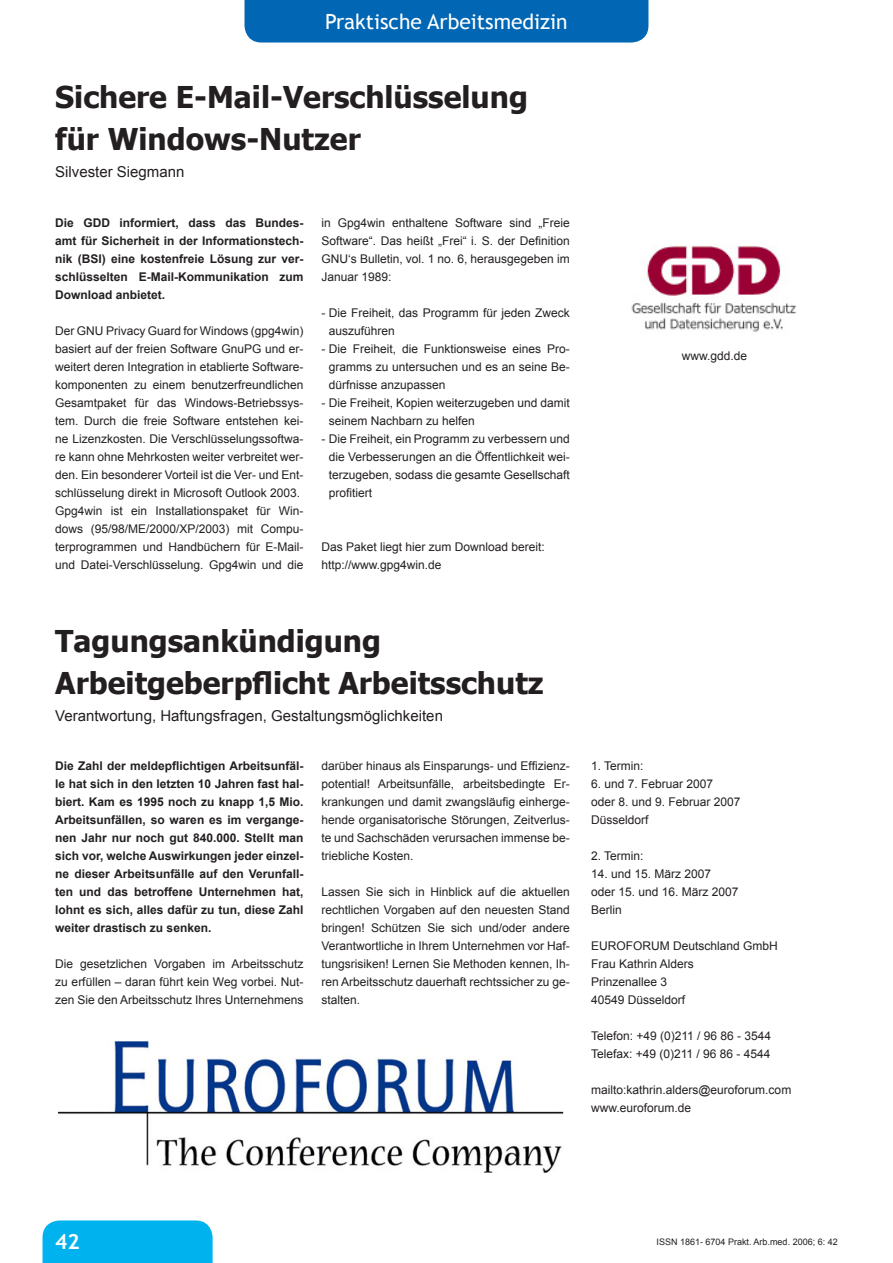
<style>
.page{position:relative;width:893px;height:1263px;background:#fff}
.page>*{position:absolute;margin:0;border:0;box-sizing:border-box;transform-origin:0 0}
.t1{font:700 30px/42px "Tahoma";color:#231f20}
.t2{font:21px "Trebuchet MS";color:#fff}
.t3{font:700 21px "Trebuchet MS";color:#fff}
.t4{font:15px "Arial";color:#231f20}
.t5{font:12px/18px "Arial";color:#231f20}
.t6{font:700 12px/18px "Arial";color:#231f20;text-align:justify}
.t7{font:9px "Arial";color:#231f20}
</style>
<div class="page">
<div style="left:244px;top:0;width:404px;height:43px;background:#0166b3"></div>
<div style="left:43px;top:1220px;width:170px;height:43px;background:#00b3ef"></div>
<img style="left:631px;top:245px;width:165px;height:87px">
<img style="left:58px;top:1041px;width:506px;height:132px">
<h2 class="t2" style="left:325px;top:9px;width:244px">Praktische Arbeitsmedizin</h2>
<h1 class="t1" style="left:55px;top:74px;width:474px">Sichere E-Mail-Verschlüsselung für Windows-Nutzer</h1>
<p class="t4" style="left:55px;top:162px;width:131px">Silvester Siegmann</p>
<p class="t6" style="left:55px;top:214px;width:250px">Die GDD informiert, dass das Bundes&shy;amt für Sicherheit in der Informationstech&shy;nik (BSI) eine kostenfreie Lösung zur ver&shy;schlüsselten E-Mail-Kommunikation zum Download anbietet.</p>
<p class="t5" style="left:55px;top:322px;width:250px">Der GNU Privacy Guard for Windows (gpg4win) basiert auf der freien Software GnuPG und er&shy;weitert deren Integration in etablierte Software&shy;komponenten zu einem benutzerfreundlichen Gesamtpaket für das Windows-Betriebssys&shy;tem. Durch die freie Software entstehen kei&shy;ne Lizenzkosten. Die Verschlüsselungssoftwa&shy;re kann ohne Mehrkosten weiter verbreitet wer&shy;den. Ein besonderer Vorteil ist die Ver- und Ent&shy;schlüsselung direkt in Microsoft Outlook 2003.<br>Gpg4win ist ein Installationspaket für Win&shy;dows (95/98/ME/2000/XP/2003) mit Compu&shy;terprogrammen und Handbüchern für E-Mail&shy;und Datei-Verschlüsselung. Gpg4win und die</p>
<p class="t5" style="left:322px;top:214px;width:250px;text-align:justify">in Gpg4win enthaltene Software sind „Freie Software“. Das heißt „Frei“ i. S. der Definition GNU‘s Bulletin, vol. 1 no. 6, herausgegeben im Januar 1989:</p>
<p class="t5" style="left:329px;top:304px;width:242px;text-indent:-7px">- Die Freiheit, das Programm für jeden Zweck auszuführen</p>
<p class="t5" style="left:329px;top:340px;width:242px;text-align:justify;text-indent:-7px">- Die Freiheit, die Funktionsweise eines Pro&shy;gramms zu untersuchen und es an seine Be&shy;dürfnisse anzupassen</p>
<p class="t5" style="left:329px;top:394px;width:242px;text-indent:-7px">- Die Freiheit, Kopien weiterzugeben und damit seinem Nachbarn zu helfen</p>
<p class="t5" style="left:329px;top:430px;width:242px;text-align:justify;text-indent:-7px">- Die Freiheit, ein Programm zu verbessern und die Verbesserungen an die Öffentlichkeit wei&shy;terzugeben, sodass die gesamte Gesellschaft profitiert</p>
<p class="t5" style="left:322px;top:538px;width:225px">Das Paket liegt hier zum Download bereit: http://www.gpg4win.de</p>
<p class="t5" style="left:682px;top:346px;width:67px">www.gdd.de</p>
<h1 class="t1" style="left:55px;top:618px;width:490px">Tagungsankündigung<br>Arbeitgeberpflicht Arbeitsschutz</h1>
<p class="t4" style="left:55px;top:706px;width:389px">Verantwortung, Haftungsfragen, Gestaltungsmöglichkeiten</p>
<p class="t6" style="left:55px;top:757px;width:250px">Die Zahl der meldepflichtigen Arbeitsunfäl&shy;le hat sich in den letzten 10 Jahren fast hal&shy;biert. Kam es 1995 noch zu knapp 1,5 Mio.<br>Arbeitsunfällen, so waren es im vergange&shy;nen Jahr nur noch gut 840.000. Stellt man sich vor, welche Auswirkungen jeder einzel&shy;ne dieser Arbeitsunfälle auf den Verunfall&shy;ten und das betroffene Unternehmen hat, lohnt es sich, alles dafür zu tun, diese Zahl weiter drastisch zu senken.</p>
<p class="t5" style="left:55px;top:955px;width:250px;text-align:justify">Die gesetzlichen Vorgaben im Arbeitsschutz zu erfüllen – daran führt kein Weg vorbei. Nut&shy;zen Sie den Arbeitsschutz Ihres Unternehmens</p>
<p class="t5" style="left:322px;top:757px;width:250px;text-align:justify">darüber hinaus als Einsparungs- und Effizienz&shy;potential! Arbeitsunfälle, arbeitsbedingte Er&shy;krankungen und damit zwangsläufig einherge&shy;hende organisatorische Störungen, Zeitverlus&shy;te und Sachschäden verursachen immense be&shy;triebliche Kosten.</p>
<p class="t5" style="left:322px;top:883px;width:250px;text-align:justify">Lassen Sie sich in Hinblick auf die aktuellen rechtlichen Vorgaben auf den neuesten Stand bringen! Schützen Sie sich und/oder andere Verantwortliche in Ihrem Unternehmen vor Haf&shy;tungsrisiken! Lernen Sie Methoden kennen, Ih&shy;ren Arbeitsschutz dauerhaft rechtssicher zu ge&shy;stalten.</p>
<p class="t5" style="left:591px;top:757px;width:54px">1. Termin:</p>
<p class="t5" style="left:591px;top:775px;width:151px">6. und 7. Februar 2007<br>oder 8. und 9. Februar 2007<br>Düsseldorf</p>
<p class="t5" style="left:591px;top:847px;width:54px">2. Termin:</p>
<p class="t5" style="left:591px;top:865px;width:149px">14. und 15. März 2007<br>oder 15. und 16. März 2007<br>Berlin</p>
<p class="t5" style="left:591px;top:937px;width:188px">EUROFORUM Deutschland GmbH<br>Frau Kathrin Alders<br>Prinzenallee 3<br>40549 Düsseldorf</p>
<p class="t5" style="left:591px;top:1027px;width:182px">Telefon: +49 (0)211 / 96 86 - 3544<br>Telefax: +49 (0)211 / 96 86 - 4544</p>
<p class="t5" style="left:591px;top:1081px;width:202px">mailto:kathrin.alders@euroforum.com www.euroforum.de</p>
<h2 class="t3" style="left:55px;top:1229px;width:26px">42</h2>
<p class="t7" style="left:657px;top:1236px;width:183px">ISSN 1861- 6704 Prakt. Arb.med. 2006; 6: 42</p>
</div>
